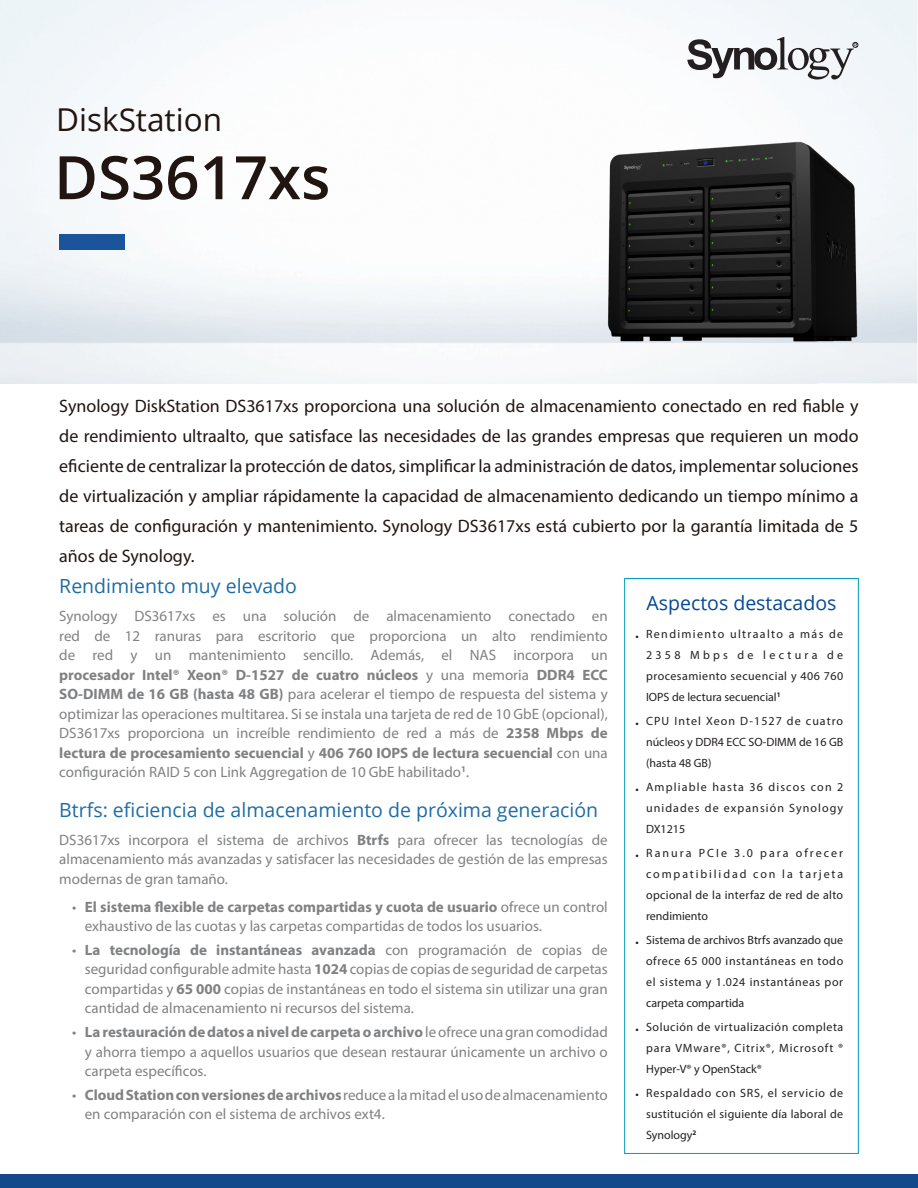
<style>
.page{position:relative;width:918px;height:1188px;background:#fff}
.page>*{position:absolute;margin:0;border:0;box-sizing:border-box;transform-origin:0 0}
.Model_Name{font:600 60px "Open Sans";color:#211512}
.Product_Type{font:31.5px "Open Sans";color:#211512}
.Chapter_Title_1{font:19.5px "Open Sans";color:#1d6ca5}
.Selling_Title{font:19.5px "Open Sans";color:#044995}
.Introduction{font:18px/30px "Myriad Pro";color:#211512;text-align:justify}
.Body_Content{font:15px/19.5px "Myriad Pro";color:#808183;text-align:justify}
.t1{font:12px/21px "Myriad Pro";letter-spacing:.025em;color:#231f20;text-align:justify}
.s1{font-weight:700}
</style>
<div class="page">
<div style="left:0;top:1174px;width:918px;height:14px;background:#12498b"></div>
<svg style="left:687px;top:37px;width:171px;height:43px"></svg>
<div style="left:59px;top:234px;width:66px;height:16px;background:#1a559b"></div>
<div style="left:624px;top:578px;width:235px;height:576px;border:1px solid #019bbf"></div>
<img style="left:608px;top:141px;width:250px;height:201px">
<p class="Product_Type" style="left:56px;top:98px;width:167px">DiskStation</p>
<p class="Model_Name" style="left:54px;top:136px;width:278px">DS3617xs</p>
<p class="Introduction" style="left:59px;top:391px;width:801px">Synology DiskStation DS3617xs proporciona una solución de almacenamiento conectado en red fiable y de rendimiento ultraalto, que satisface las necesidades de las grandes empresas que requieren un modo eficiente de centralizar la protección de datos, simplificar la administración de datos, implementar soluciones de virtualización y ampliar rápidamente la capacidad de almacenamiento dedicando un tiempo mínimo a tareas de configuración y mantenimiento. Synology DS3617xs está cubierto por la garantía limitada de 5 años de Synology.</p>
<p class="Chapter_Title_1" style="left:59px;top:573px;width:239px">Rendimiento muy elevado</p>
<p class="Body_Content" style="left:59px;top:606px;width:550px">Synology DS3617xs es una solución de almacenamiento conectado en red de 12 ranuras para escritorio que proporciona un alto rendimiento de red y un mantenimiento sencillo. Además, el NAS incorpora un <span class="s1">procesador Intel® Xeon® D-1527 de cuatro núcleos</span> y una memoria <span class="s1">DDR4 ECC SO-DIMM de 16 GB (hasta 48 GB)</span> para acelerar el tiempo de respuesta del sistema y optimizar las operaciones multitarea. Si se instala una tarjeta de red de 10 GbE (opcional), DS3617xs proporciona un increíble rendimiento de red a más de <span class="s1">2358 Mbps de lectura de procesamiento secuencial</span> y <span class="s1">406 760 IOPS de lectura secuencial</span> con una configuración RAID 5 con Link Aggregation de 10 GbE habilitado<sup>1</sup>.</p>
<p class="Chapter_Title_1" style="left:59px;top:796px;width:540px">Btrfs: eficiencia de almacenamiento de próxima generación</p>
<p class="Body_Content" style="left:59px;top:830px;width:550px">DS3617xs incorpora el sistema de archivos <span class="s1">Btrfs</span> para ofrecer las tecnologías de almacenamiento más avanzadas y satisfacer las necesidades de gestión de las empresas modernas de gran tamaño.</p>
<p class="Body_Content" style="left:85px;top:897px;width:525px;text-indent:-13px">• <span class="s1">El sistema flexible de carpetas compartidas y cuota de usuario</span> ofrece un control exhaustivo de las cuotas y las carpetas compartidas de todos los usuarios.</p>
<p class="Body_Content" style="left:85px;top:940px;width:525px;text-indent:-13px">• <span class="s1">La tecnología de instantáneas avanzada</span> con programación de copias de seguridad configurable admite hasta <span class="s1">1024</span> copias de copias de seguridad de carpetas compartidas y <span class="s1">65 000</span> copias de instantáneas en todo el sistema sin utilizar una gran cantidad de almacenamiento ni recursos del sistema.</p>
<p class="Body_Content" style="left:85px;top:1022px;width:525px;text-indent:-13px">• <span class="s1">La restauración de datos a nivel de carpeta o archivo</span> le ofrece una gran comodidad y ahorra tiempo a aquellos usuarios que desean restaurar únicamente un archivo o carpeta específicos.</p>
<p class="Body_Content" style="left:85px;top:1085px;width:524px;text-indent:-13px">• <span class="s1">Cloud Station con versiones de archivos</span> reduce a la mitad el uso de almacenamiento en comparación con el sistema de archivos ext4.</p>
<p class="Selling_Title" style="left:647px;top:590px;width:191px">Aspectos destacados</p>
<p class="t1" style="left:646px;top:623px;width:199px;text-indent:-11px">• Rendimiento ultraalto a más de 2358 Mbps de lectura de procesamiento secuencial y 406 760<br>IOPS de lectura secuencial<sup>1</sup></p>
<p class="t1" style="left:646px;top:710px;width:199px;text-indent:-11px">• CPU Intel Xeon D-1527 de cuatro núcleos y DDR4 ECC SO-DIMM de 16 GB (hasta 48 GB)</p>
<p class="t1" style="left:646px;top:776px;width:199px;text-indent:-11px">• Ampliable hasta 36 discos con 2 unidades de expansión Synology DX1215</p>
<p class="t1" style="left:646px;top:842px;width:199px;text-indent:-11px">• Ranura PCIe 3.0 para ofrecer compatibilidad con la tarjeta opcional de la interfaz de red de alto rendimiento</p>
<p class="t1" style="left:646px;top:929px;width:199px;text-indent:-11px">• Sistema de archivos Btrfs avanzado que ofrece 65 000 instantáneas en todo el sistema y 1.024 instantáneas por carpeta compartida</p>
<p class="t1" style="left:646px;top:1016px;width:199px;text-indent:-11px">• Solución de virtualización completa para VMware®, Citrix®, Microsoft ® Hyper-V® y OpenStack®</p>
<p class="t1" style="left:646px;top:1082px;width:199px;text-indent:-11px">• Respaldado con SRS, el servicio de sustitución el siguiente día laboral de Synology<sup>2</sup></p>
</div>
